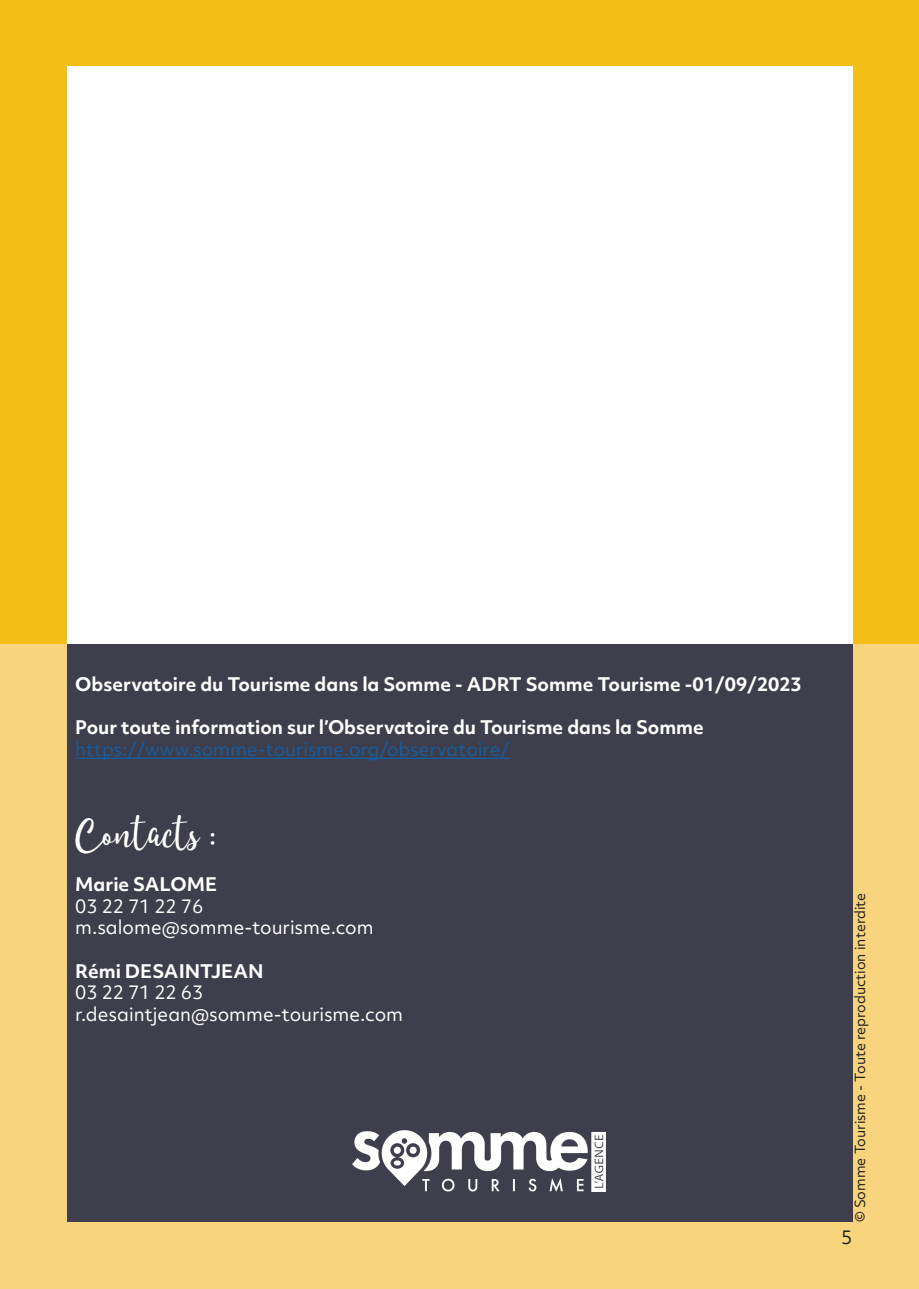
<style>
.page{position:relative;width:919px;height:1289px;background:#fff}
.page>*{position:absolute;margin:0;border:0;box-sizing:border-box;transform-origin:0 0}
.t1{font:45px "Moments";color:#fff}
.t2{font:700 18px "Objektiv Mk 2";color:#fff}
.t3{font:18px "Objektiv Mk 2";color:#fff}
.t4{font:18px "Objektiv Mk 2";color:#175d9e}
.t5{font:18px "Objektiv Mk 2";color:#231f20}
.t6{font:13.5px "Objektiv Mk 2";color:#231f20}
</style>
<div class="page">
<div style="left:0;top:0;width:918px;height:644px;background:#f3be18"></div>
<div style="left:0;top:644px;width:918px;height:644px;background:#f7d47d"></div>
<div style="left:67px;top:66px;width:785px;height:1154px;background:#fff"></div>
<div style="left:67px;top:644px;width:785px;height:577px;background:#3e3e4c"></div>
<hr style="left:75px;top:757px;width:434px;height:2px;background:#175d9e">
<img style="left:352px;top:1130px;width:253px;height:61px">
<p class="t2" style="left:75px;top:671px;width:728px">Observatoire du Tourisme dans la Somme - ADRT Somme Tourisme -01/09/2023</p>
<p class="t2" style="left:75px;top:715px;width:630px">Pour toute information sur l’Observatoire du Tourisme dans la Somme</p>
<p class="t4" style="left:75px;top:736px;width:435px">https://www.somme-tourisme.org/observatoire/</p>
<p class="t1" style="left:75px;top:805px;width:142px">Contacts :</p>
<p class="t2" style="left:75px;top:871px;width:143px">Marie SALOME</p>
<p class="t3" style="left:75px;top:893px;width:129px">03 22 71 22 76</p>
<p class="t3" style="left:75px;top:915px;width:300px">m.salome@somme-tourisme.com</p>
<p class="t2" style="left:75px;top:958px;width:190px">Rémi DESAINTJEAN</p>
<p class="t3" style="left:75px;top:979px;width:129px">03 22 71 22 63</p>
<p class="t3" style="left:75px;top:1001px;width:329px">r.desaintjean@somme-tourisme.com</p>
<p class="t6" style="left:850px;top:1222px;width:331px;rotate:-90deg">© Somme Tourisme - Toute reproduction interdite</p>
<p class="t5" style="left:841px;top:1224px;width:13px">5</p>
</div>
